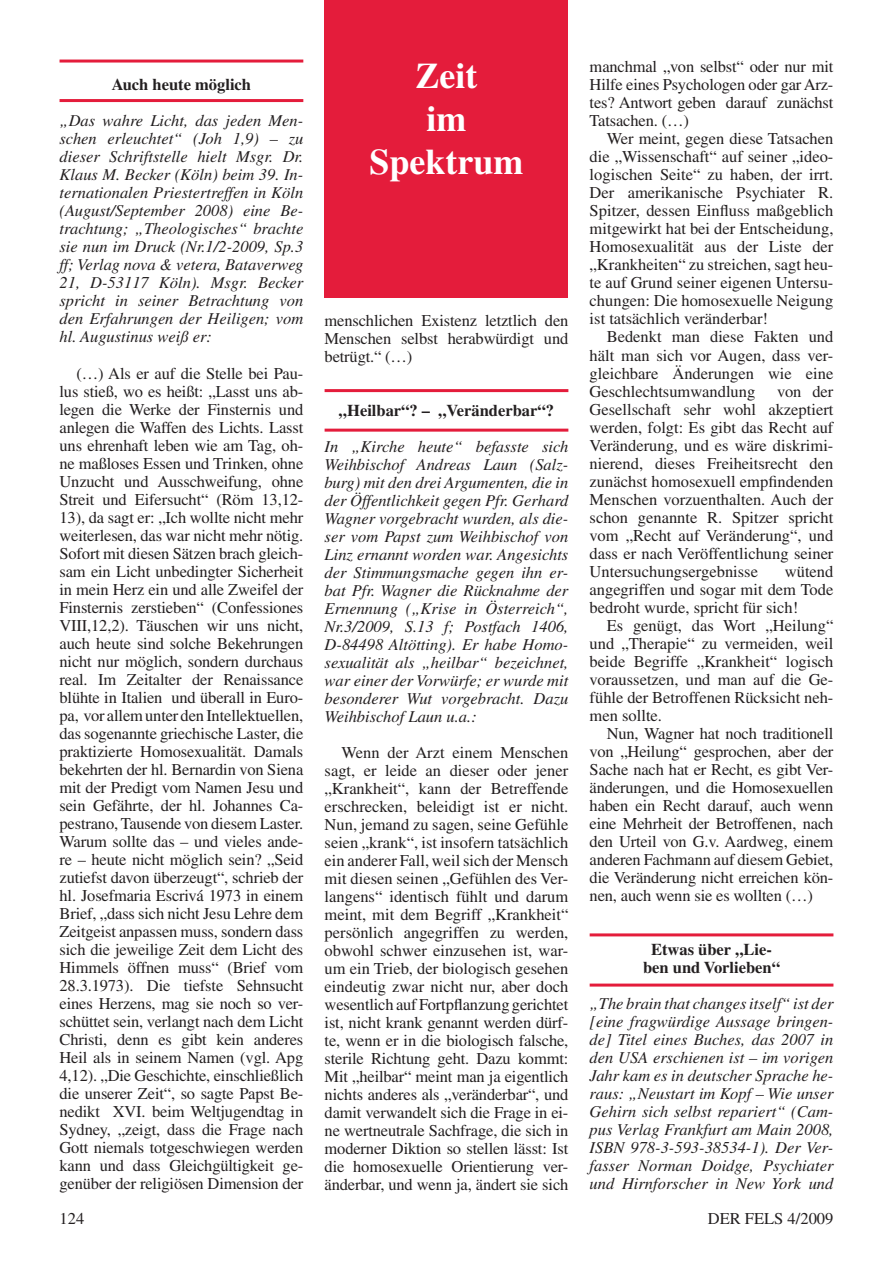
<style>
.page{position:relative;width:893px;height:1263px;background:#fff}
.page>*{position:absolute;margin:0;border:0;box-sizing:border-box;transform-origin:0 0}
.t1{font:700 36px/43.2px "Times";color:#fff;text-align:center}
.t2{font:16.5px/18px "Times";letter-spacing:-.01em;color:#231f20;text-align:justify}
.t3{font:italic 16.5px/18px "Times";color:#231f20;text-align:justify}
.t4{font:700 16.5px/18px "Times";color:#231f20;text-align:center}
</style>
<div class="page">
<div style="left:325px;top:0;width:243px;height:298px;background:#e41c3b"></div>
<hr style="left:590px;top:933px;width:243px;height:3px;background:#e41c3b">
<hr style="left:590px;top:983px;width:243px;height:3px;background:#e41c3b">
<hr style="left:60px;top:60px;width:243px;height:3px;background:#e41c3b">
<hr style="left:60px;top:99px;width:243px;height:3px;background:#e41c3b">
<hr style="left:325px;top:389px;width:243px;height:3px;background:#e41c3b">
<hr style="left:325px;top:429px;width:243px;height:3px;background:#e41c3b">
<p class="t4" style="left:112px;top:76px;width:141px">Auch heute möglich</p>
<p class="t3" style="left:60px;top:112px;width:245px">„Das wahre Licht, das jeden Men&shy;schen erleuchtet“ (Joh 1,9) – zu dieser Schriftstelle hielt Msgr. Dr.<br>Klaus M. Becker (Köln) beim 39. In&shy;ternationalen Priestertreffen in Köln (August/September 2008) eine Be&shy;trachtung; „Theologisches“ brachte sie nun im Druck (Nr.1/2-2009, Sp.3 ff; Verlag nova &amp; vetera, Bataverweg 21, D-53117 Köln). Msgr. Becker spricht in seiner Betrachtung von den Erfahrungen der Heiligen; vom hl. Augustinus weiß er:</p>
<p class="t2" style="left:60px;top:364px;width:245px;text-indent:17px">(…) Als er auf die Stelle bei Pau&shy;lus stieß, wo es heißt: „Lasst uns ab&shy;legen die Werke der Finsternis und anlegen die Waffen des Lichts. Lasst uns ehrenhaft leben wie am Tag, oh&shy;ne maßloses Essen und Trinken, ohne Unzucht und Ausschweifung, ohne Streit und Eifersucht“ (Röm 13,12- 13), da sagt er: „Ich wollte nicht mehr weiterlesen, das war nicht mehr nötig.<br>Sofort mit diesen Sätzen brach gleich&shy;sam ein Licht unbedingter Sicherheit in mein Herz ein und alle Zweifel der Finsternis zerstieben“ (Confessiones VIII,12,2). Täuschen wir uns nicht, auch heute sind solche Bekehrungen nicht nur möglich, sondern durchaus real. Im Zeitalter der Renaissance blühte in Italien und überall in Euro&shy;pa, vor allem unter den Intellektuellen, das sogenannte griechische Laster, die praktizierte Homosexualität. Damals bekehrten der hl. Bernardin von Siena mit der Predigt vom Namen Jesu und sein Gefährte, der hl. Johannes Ca&shy;pestrano, Tausende von diesem Laster.<br>Warum sollte das – und vieles ande&shy;re – heute nicht möglich sein? „Seid zutiefst davon überzeugt“, schrieb der hl. Josefmaria Escrivá 1973 in einem Brief, „dass sich nicht Jesu Lehre dem Zeitgeist anpassen muss, sondern dass sich die jeweilige Zeit dem Licht des Himmels öffnen muss“ (Brief vom 28.3.1973). Die tiefste Sehnsucht eines Herzens, mag sie noch so ver&shy;schüttet sein, verlangt nach dem Licht Christi, denn es gibt kein anderes Heil als in seinem Namen (vgl. Apg 4,12). „Die Geschichte, einschließlich die unserer Zeit“, so sagte Papst Be&shy;nedikt XVI. beim Weltjugendtag in Sydney, „zeigt, dass die Frage nach Gott niemals totgeschwiegen werden kann und dass Gleichgültigkeit ge&shy;genüber der religiösen Dimension der</p>
<h1 class="t1" style="left:369px;top:53px;width:156px">Zeit<br>im<br>Spektrum</h1>
<p class="t2" style="left:325px;top:311px;width:245px">menschlichen Existenz letztlich den Menschen selbst herabwürdigt und betrügt.“ (…)</p>
<p class="t4" style="left:339px;top:401px;width:217px">„Heilbar“? – „Veränderbar“?</p>
<p class="t3" style="left:325px;top:437px;width:245px">In „Kirche heute“ befasste sich Weihbischof Andreas Laun (Salz&shy;burg) mit den drei Argumenten, die in der Öffentlichkeit gegen Pfr. Gerhard Wagner vorgebracht wurden, als die&shy;ser vom Papst zum Weihbischof von Linz ernannt worden war. Angesichts der Stimmungsmache gegen ihn er&shy;bat Pfr. Wagner die Rücknahme der Ernennung („Krise in Österreich“, Nr.3/2009, S.13 f; Postfach 1406, D-84498 Altötting). Er habe Homo&shy;sexualität als „heilbar“ bezeichnet, war einer der Vorwürfe; er wurde mit besonderer Wut vorgebracht. Dazu Weihbischof Laun u.a.:</p>
<p class="t2" style="left:325px;top:743px;width:245px;text-indent:17px">Wenn der Arzt einem Menschen sagt, er leide an dieser oder jener „Krankheit“, kann der Betreffende erschrecken, beleidigt ist er nicht.<br>Nun, jemand zu sagen, seine Gefühle seien „krank“, ist insofern tatsächlich ein anderer Fall, weil sich der Mensch mit diesen seinen „Gefühlen des Ver&shy;langens“ identisch fühlt und darum meint, mit dem Begriff „Krankheit“ persönlich angegriffen zu werden, obwohl schwer einzusehen ist, war&shy;um ein Trieb, der biologisch gesehen eindeutig zwar nicht nur, aber doch wesentlich auf Fortpflanzung gerichtet ist, nicht krank genannt werden dürf&shy;te, wenn er in die biologisch falsche, sterile Richtung geht. Dazu kommt:<br>Mit „heilbar“ meint man ja eigentlich nichts anderes als „veränderbar“, und damit verwandelt sich die Frage in ei&shy;ne wertneutrale Sachfrage, die sich in moderner Diktion so stellen lässt: Ist die homosexuelle Orientierung ver&shy;änderbar, und wenn ja, ändert sie sich</p>
<p class="t2" style="left:590px;top:58px;width:245px">manchmal „von selbst“ oder nur mit Hilfe eines Psychologen oder gar Arz&shy;tes? Antwort geben darauf zunächst Tatsachen. (…)</p>
<p class="t2" style="left:590px;top:130px;width:245px;text-indent:17px">Wer meint, gegen diese Tatsachen die „Wissenschaft“ auf seiner „ideo&shy;logischen Seite“ zu haben, der irrt.<br>Der amerikanische Psychiater R.<br>Spitzer, dessen Einfluss maßgeblich mitgewirkt hat bei der Entscheidung, Homosexualität aus der Liste der „Krankheiten“ zu streichen, sagt heu&shy;te auf Grund seiner eigenen Untersu&shy;chungen: Die homosexuelle Neigung ist tatsächlich veränderbar!</p>
<p class="t2" style="left:590px;top:328px;width:245px;text-indent:17px">Bedenkt man diese Fakten und hält man sich vor Augen, dass ver&shy;gleichbare Änderungen wie eine Geschlechtsumwandlung</p>
<p class="t2" style="left:590px;top:382px;width:245px;text-indent:187px">von der Gesellschaft sehr wohl akzeptiert werden, folgt: Es gibt das Recht auf Veränderung, und es wäre diskrimi&shy;nierend, dieses Freiheitsrecht den zunächst homosexuell empfindenden Menschen vorzuenthalten. Auch der schon genannte R. Spitzer spricht vom „Recht auf Veränderung“, und dass er nach Veröffentlichung seiner Untersuchungsergebnisse</p>
<p class="t2" style="left:590px;top:562px;width:245px;text-indent:195px">wütend angegriffen und sogar mit dem Tode bedroht wurde, spricht für sich!</p>
<p class="t2" style="left:590px;top:616px;width:245px;text-indent:17px">Es genügt, das Wort „Heilung“ und „Therapie“ zu vermeiden, weil beide Begriffe „Krankheit“ logisch voraussetzen, und man auf die Ge&shy;fühle der Betroffenen Rücksicht neh&shy;men sollte.</p>
<p class="t2" style="left:590px;top:724px;width:245px;text-indent:17px">Nun, Wagner hat noch traditionell von „Heilung“ gesprochen, aber der Sache nach hat er Recht, es gibt Ver&shy;änderungen, und die Homosexuellen haben ein Recht darauf, auch wenn eine Mehrheit der Betroffenen, nach den Urteil von G.v. Aardweg, einem anderen Fachmann auf diesem Gebiet, die Veränderung nicht erreichen kön&shy;nen, auch wenn sie es wollten (…)</p>
<p class="t4" style="left:643px;top:940px;width:138px">Etwas über „Lie&shy;ben und Vorlieben“</p>
<p class="t3" style="left:590px;top:994px;width:245px">„The brain that changes itself“ ist der [eine fragwürdige Aussage bringen&shy;de] Titel eines Buches, das 2007 in den USA erschienen ist – im vorigen Jahr kam es in deutscher Sprache he&shy;raus: „Neustart im Kopf – Wie unser Gehirn sich selbst repariert“ (Cam&shy;pus Verlag Frankfurt am Main 2008, ISBN 978-3-593-38534-1). Der Ver&shy;fasser Norman Doidge, Psychiater und Hirnforscher in New York und</p>
<p class="t2" style="left:60px;top:1209px;width:26px">124</p>
<p class="t2" style="left:708px;top:1209px;width:127px">DER FELS 4/2009</p>
</div>
